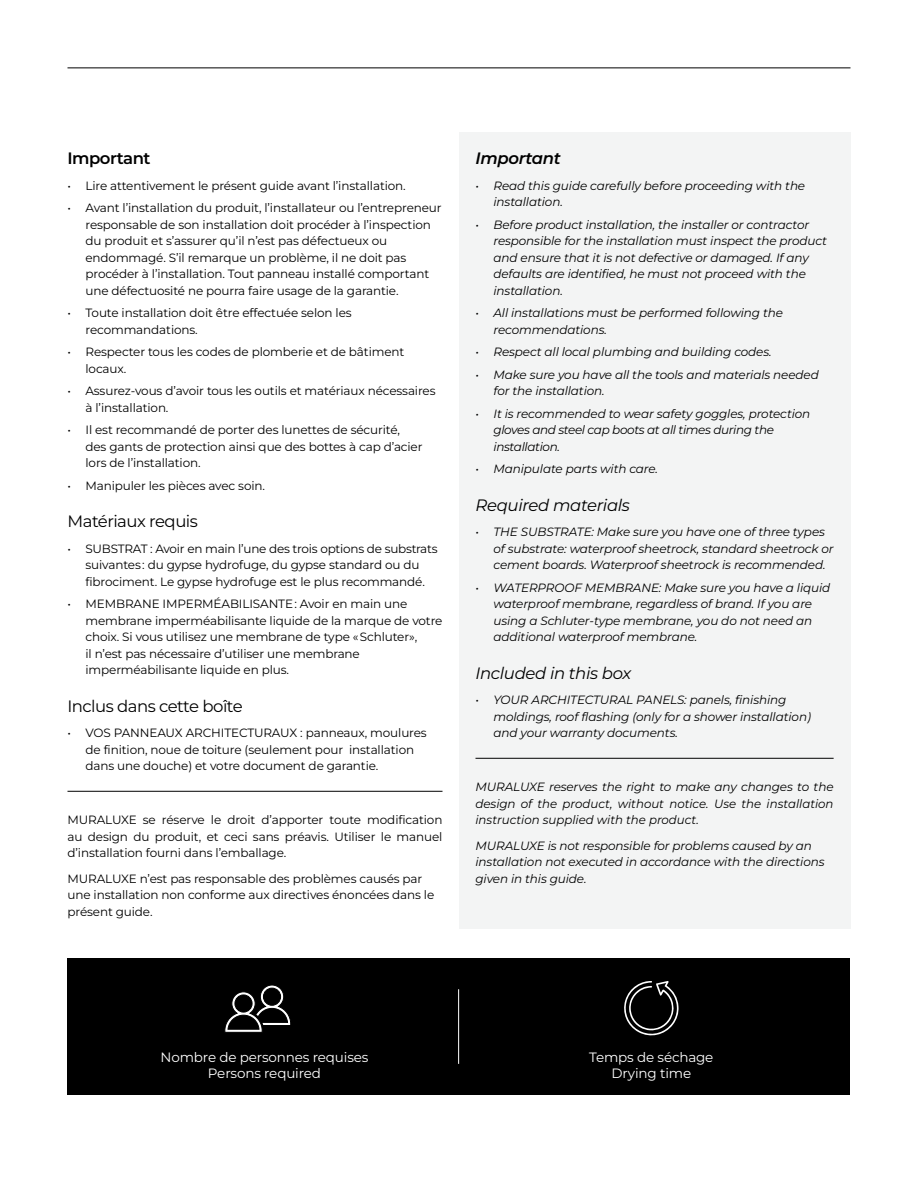
<style>
.page{position:relative;width:918px;height:1188px;background:#fff}
.page>*{position:absolute;margin:0;border:0;box-sizing:border-box;transform-origin:0 0}
.t1{font:16.5px "Montserrat";letter-spacing:-.03em;color:#000}
.t2{font:italic 16.5px "Montserrat";letter-spacing:-.02em;color:#000}
.t3{font:600 16.5px "Montserrat";letter-spacing:-.03em;color:#000}
.t4{font:italic 600 16.5px "Montserrat";letter-spacing:-.02em;color:#000}
.t5{font:13.5px/16.5px "Montserrat";letter-spacing:-.01em;color:#fff;text-align:center}
.t6{font:12px/16.5px "Montserrat";letter-spacing:-.01em;color:#000}
.t7{font:italic 12px/16.5px "Montserrat";letter-spacing:-.01em;color:#000}
.t8{font:italic 12px/16.5px "Montserrat";letter-spacing:-.03em;color:#000}
</style>
<div class="page">
<hr style="left:68px;top:68px;width:782px;height:1px;background:#000">
<div style="left:459px;top:132px;width:392px;height:796px;background:#f3f4f4"></div>
<hr style="left:68px;top:791px;width:374px;height:1px;background:#000">
<hr style="left:476px;top:758px;width:358px;height:1px;background:#000">
<div style="left:68px;top:958px;width:782px;height:137px;background:#000"></div>
<svg style="left:624px;top:981px;width:55px;height:55px"></svg>
<svg style="left:224px;top:985px;width:67px;height:48px"></svg>
<hr style="left:458px;top:989px;width:1px;height:75px;background:#fff">
<h1 class="t3" style="left:68px;top:147px;width:85px">Important</h1>
<p class="t6" style="left:68px;top:177px;width:340px">• Lire attentivement le présent guide avant l’installation.</p>
<p class="t6" style="left:86px;top:200px;width:358px;text-indent:-18px">• Avant l’installation du produit, l’installateur ou l’entrepreneur responsable de son installation doit procéder à l’inspection du produit et s’assurer qu’il n’est pas défectueux ou endommagé. S’il remarque un problème, il ne doit pas procéder à l’installation. Tout panneau installé comportant une défectuosité ne pourra faire usage de la garantie.</p>
<p class="t6" style="left:86px;top:305px;width:268px;text-indent:-18px">• Toute installation doit être effectuée selon les recommandations.</p>
<p class="t6" style="left:86px;top:344px;width:320px;text-indent:-18px">• Respecter tous les codes de plomberie et de bâtiment locaux.</p>
<p class="t6" style="left:86px;top:383px;width:352px;text-indent:-18px">• Assurez-vous d’avoir tous les outils et matériaux nécessaires à l’installation.</p>
<p class="t6" style="left:86px;top:422px;width:339px;text-indent:-18px">• Il est recommandé de porter des lunettes de sécurité, des gants de protection ainsi que des bottes à cap d’acier lors de l’installation.</p>
<p class="t6" style="left:68px;top:477px;width:199px">• Manipuler les pièces avec soin.</p>
<h1 class="t1" style="left:68px;top:510px;width:132px">Matériaux requis</h1>
<p class="t6" style="left:68px;top:540px;width:372px;text-align:center">• SUBSTRAT : Avoir en main l’une des trois options de substrats suivantes : du gypse hydrofuge, du gypse standard ou du fibrociment. Le gypse hydrofuge est le plus recommandé.</p>
<p class="t6" style="left:86px;top:596px;width:359px;text-indent:-18px">• MEMBRANE IMPERMÉABILISANTE : Avoir en main une membrane imperméabilisante liquide de la marque de votre choix. Si vous utilisez une membrane de type « Schluter»,<br>il n’est pas nécessaire d’utiliser une membrane imperméabilisante liquide en plus.</p>
<h1 class="t1" style="left:68px;top:695px;width:177px">Inclus dans cette boîte</h1>
<p class="t6" style="left:86px;top:725px;width:343px;text-indent:-18px">• VOS PANNEAUX ARCHITECTURAUX : panneaux, moulures de finition, noue de toiture (seulement pour installation dans une douche) et votre document de garantie.</p>
<p class="t6" style="left:68px;top:812px;width:377px;text-align:justify">MURALUXE se réserve le droit d’apporter toute modification au design du produit, et ceci sans préavis. Utiliser le manuel d’installation fourni dans l’emballage.</p>
<p class="t6" style="left:68px;top:870px;width:368px">MURALUXE n’est pas responsable des problèmes causés par une installation non conforme aux directives énoncées dans le présent guide.</p>
<h1 class="t4" style="left:476px;top:147px;width:87px">Important</h1>
<p class="t7" style="left:494px;top:177px;width:313px;text-indent:-18px">• Read this guide carefully before proceeding with the installation.</p>
<p class="t7" style="left:494px;top:216px;width:335px;text-indent:-18px">• Before product installation, the installer or contractor responsible for the installation must inspect the product and ensure that it is not defective or damaged. If any defaults are identified, he must not proceed with the installation.</p>
<p class="t7" style="left:494px;top:305px;width:291px;text-indent:-18px">• All installations must be performed following the recommendations.</p>
<p class="t7" style="left:476px;top:344px;width:298px">• Respect all local plumbing and building codes.</p>
<p class="t7" style="left:494px;top:366px;width:327px;text-indent:-18px">• Make sure you have all the tools and materials needed for the installation.</p>
<p class="t8" style="left:494px;top:405px;width:318px;text-indent:-18px">• It is recommended to wear safety goggles, protection gloves and steel cap boots at all times during the installation.</p>
<p class="t7" style="left:476px;top:461px;width:184px">• Manipulate parts with care.</p>
<h1 class="t2" style="left:476px;top:494px;width:156px">Required materials</h1>
<p class="t7" style="left:494px;top:524px;width:342px;text-indent:-18px">• THE SUBSTRATE: Make sure you have one of three types of substrate: waterproof sheetrock, standard sheetrock or cement boards. Waterproof sheetrock is recommended.</p>
<p class="t7" style="left:494px;top:579px;width:338px;text-indent:-18px">• WATERPROOF MEMBRANE: Make sure you have a liquid waterproof membrane, regardless of brand. If you are using a Schluter-type membrane, you do not need an additional waterproof membrane.</p>
<h1 class="t2" style="left:476px;top:662px;width:157px">Included in this box</h1>
<p class="t7" style="left:494px;top:692px;width:319px;text-indent:-18px">• YOUR ARCHITECTURAL PANELS: panels, finishing moldings, roof flashing (only for a shower installation) and your warranty documents.</p>
<p class="t7" style="left:476px;top:779px;width:360px;text-align:justify">MURALUXE reserves the right to make any changes to the design of the product, without notice. Use the installation instruction supplied with the product.</p>
<p class="t7" style="left:476px;top:837px;width:351px">MURALUXE is not responsible for problems caused by an installation not executed in accordance with the directions given in this guide.</p>
<p class="t5" style="left:161px;top:1048px;width:209px">Nombre de personnes requises<br>Persons required</p>
<p class="t5" style="left:589px;top:1048px;width:126px">Temps de séchage<br>Drying time</p>
</div>
